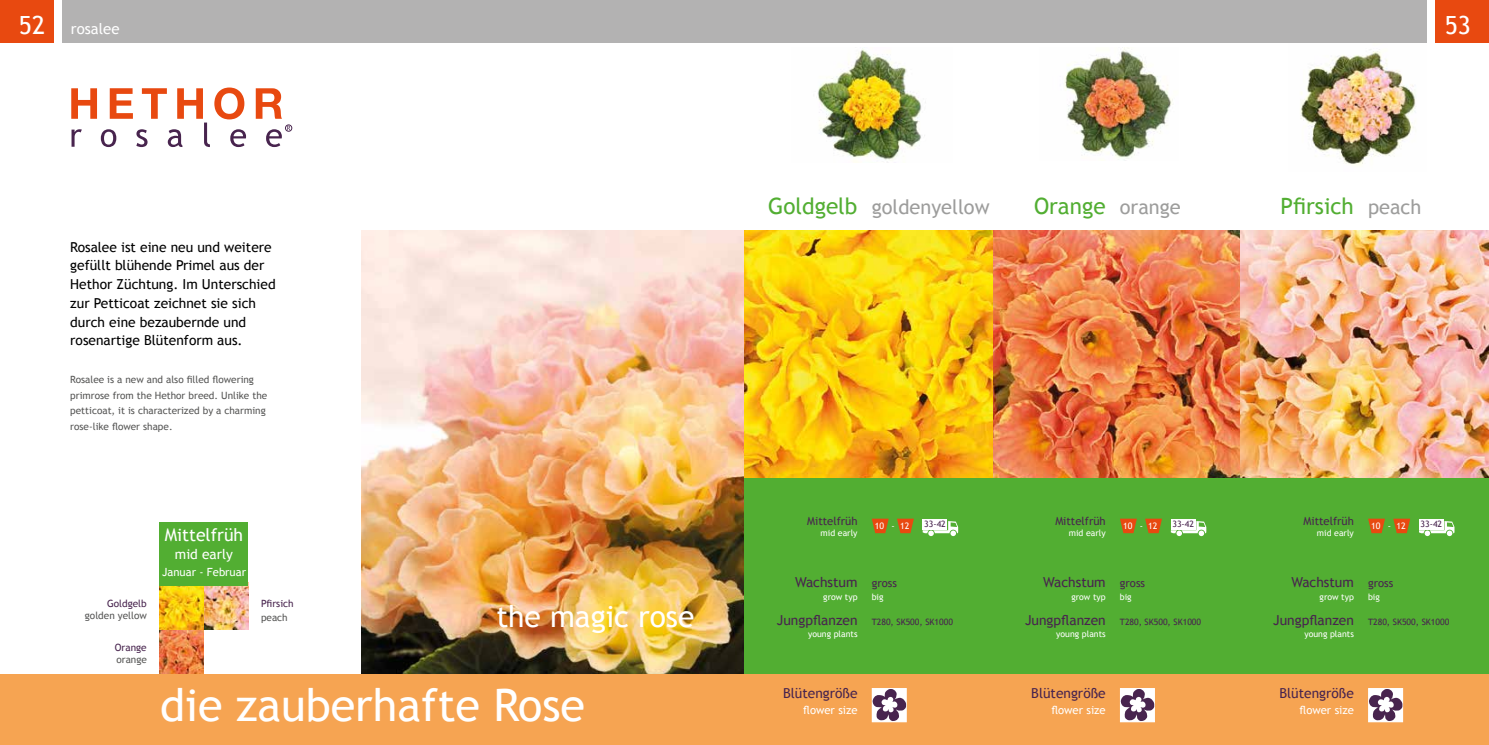
<style>
.page{position:relative;width:1489px;height:745px;background:#fff}
.page>*{position:absolute;margin:0;border:0;box-sizing:border-box;transform-origin:0 0}
.t1{font:45px "Trebuchet MS";color:#fff}
.t2{font:30px "Trebuchet MS";color:#fff}
.t3{font:25px "Trebuchet MS";color:#fff}
.t4{font:22.5px "Trebuchet MS";color:#52ae32}
.t5{font:20px "Trebuchet MS";color:#9d9d9c}
.t6{font:17.5px "Trebuchet MS";color:#fff}
.t7{font:15px "Trebuchet MS";color:#fff}
.t8{font:13.75px/18.8px "Trebuchet MS";color:#000}
.t9{font:13.75px "Trebuchet MS";color:#48244e}
.t10{font:13.75px "Trebuchet MS";color:#fff}
.t11{font:11.25px "Trebuchet MS";color:#48244e}
.t12{font:11.25px "Trebuchet MS";color:#fff}
.t13{font:10px/15.8px "Trebuchet MS";color:#575756}
.t14{font:10px "Trebuchet MS";color:#48244e}
.t15{font:8.88px "Trebuchet MS";color:#fff}
.t16{font:8.75px "Trebuchet MS";color:#fff}
.t17{font:8.75px "Trebuchet MS";color:#48244e}
.s1{font-size:25px}
.s2{font-size:22.5px;color:#52ae32}
.s3{font-size:20px;color:#9d9d9c}
</style>
<div class="page">
<img style="left:159px;top:585px;width:89px;height:44px">
<img style="left:159px;top:626px;width:45px;height:47px">
<img style="left:361px;top:230px;width:383px;height:443px">
<img style="left:817px;top:48px;width:109px;height:114px">
<img style="left:1300px;top:49px;width:116px;height:117px">
<img style="left:1064px;top:47px;width:109px;height:113px">
<div style="left:62px;top:0;width:1364px;height:43px;background:#b3b2b2"></div>
<div style="left:1435px;top:0;width:53px;height:43px;background:#e84910"></div>
<div style="left:0;top:0;width:53px;height:43px;background:#e84910"></div>
<div style="left:285px;top:125px;width:7px;height:6px;border:1px solid #48244e;border-radius:50%"></div>
<svg style="left:71px;top:87px;width:219px;height:60px"></svg>
<img style="left:992px;top:230px;width:248px;height:248px">
<img style="left:744px;top:230px;width:248px;height:248px">
<img style="left:1240px;top:230px;width:248px;height:248px">
<div style="left:744px;top:478px;width:744px;height:202px;background:#52ae32"></div>
<div style="left:0;top:673px;width:1488px;height:71px;background:#f6a452"></div>
<svg style="left:1368px;top:720px;width:34px;height:1px"></svg>
<div style="left:1418px;top:518px;width:25px;height:11px;background:#fff"></div>
<svg style="left:1418px;top:520px;width:36px;height:15px"></svg>
<svg style="left:1368px;top:518px;width:16px;height:15px"></svg>
<svg style="left:1393px;top:518px;width:16px;height:15px"></svg>
<svg style="left:1368px;top:688px;width:34px;height:32px"></svg>
<div style="left:922px;top:518px;width:25px;height:11px;background:#fff"></div>
<svg style="left:922px;top:521px;width:36px;height:14px"></svg>
<svg style="left:872px;top:518px;width:16px;height:15px"></svg>
<svg style="left:897px;top:518px;width:16px;height:15px"></svg>
<svg style="left:871px;top:688px;width:36px;height:35px"></svg>
<svg style="left:1120px;top:720px;width:34px;height:1px"></svg>
<div style="left:1170px;top:518px;width:25px;height:11px;background:#fff"></div>
<svg style="left:1170px;top:520px;width:36px;height:15px"></svg>
<svg style="left:1120px;top:518px;width:16px;height:15px"></svg>
<svg style="left:1145px;top:518px;width:16px;height:15px"></svg>
<svg style="left:1120px;top:688px;width:34px;height:32px"></svg>
<div style="left:159px;top:521px;width:89px;height:64px;background:#52ae32"></div>
<p class="t7" style="left:19px;top:19px;width:102px"><span class="s1">52</span> rosalee</p>
<h3 class="t3" style="left:1444px;top:10px;width:28px">53</h3>
<p class="t8" style="left:70px;top:237px;width:207px">Rosalee ist eine neu und weitere gefüllt blühende Primel aus der<br>Hethor Züchtung. Im Unterschied zur Petticoat zeichnet sie sich durch eine bezaubernde und rosenartige Blütenform aus.</p>
<p class="t13" style="left:70px;top:371px;width:198px">Rosalee is a new and also filled flowering primrose from the Hethor breed. Unlike the petticoat, it is characterized by a charming rose-like flower shape.</p>
<p class="t14" style="left:107px;top:597px;width:41px">Goldgelb</p>
<p class="t14" style="left:115px;top:641px;width:33px">Orange</p>
<p class="t13" style="left:85px;top:607px;width:63px">golden yellow</p>
<p class="t13" style="left:116px;top:651px;width:32px">orange</p>
<p class="t6" style="left:165px;top:524px;width:80px">Mittelfrüh</p>
<p class="t10" style="left:175px;top:545px;width:60px">mid early</p>
<p class="t12" style="left:162px;top:565px;width:85px">Januar - Februar</p>
<p class="t14" style="left:261px;top:597px;width:34px">Pfirsich</p>
<p class="t13" style="left:261px;top:609px;width:28px">peach</p>
<h2 class="t2" style="left:496px;top:598px;width:200px">the magic rose</h2>
<h1 class="t1" style="left:160px;top:678px;width:426px">die zauberhafte Rose</h1>
<h3 class="t5" style="left:768px;top:195px;width:223px"><span class="s2">Goldgelb</span> goldenyellow</h3>
<h3 class="t4" style="left:1033px;top:193px;width:148px">Orange <span class="s3">orange</span></h3>
<h3 class="t4" style="left:1280px;top:193px;width:142px">Pfirsich <span class="s3">peach</span></h3>
<p class="t11" style="left:807px;top:513px;width:52px">Mittelfrüh</p>
<p class="t16" style="left:820px;top:527px;width:38px">mid early</p>
<p class="t9" style="left:795px;top:573px;width:64px">Wachstum</p>
<p class="t16" style="left:823px;top:591px;width:36px">grow typ</p>
<p class="t9" style="left:776px;top:611px;width:82px">Jungpflanzen</p>
<p class="t16" style="left:808px;top:628px;width:51px">young plants</p>
<p class="t15" style="left:874px;top:520px;width:36px">10 - 12</p>
<p class="t17" style="left:924px;top:519px;width:23px">33-42</p>
<p class="t11" style="left:871px;top:576px;width:27px">gross</p>
<p class="t16" style="left:871px;top:591px;width:13px">big</p>
<p class="t17" style="left:871px;top:616px;width:83px">T280, SK500, SK1000</p>
<p class="t11" style="left:1055px;top:513px;width:52px">Mittelfrüh</p>
<p class="t16" style="left:1068px;top:527px;width:38px">mid early</p>
<p class="t9" style="left:1043px;top:573px;width:64px">Wachstum</p>
<p class="t16" style="left:1071px;top:591px;width:36px">grow typ</p>
<p class="t9" style="left:1024px;top:611px;width:82px">Jungpflanzen</p>
<p class="t16" style="left:1056px;top:628px;width:51px">young plants</p>
<p class="t15" style="left:1122px;top:520px;width:36px">10 - 12</p>
<p class="t17" style="left:1172px;top:519px;width:23px">33-42</p>
<p class="t11" style="left:1119px;top:576px;width:27px">gross</p>
<p class="t16" style="left:1119px;top:591px;width:13px">big</p>
<p class="t17" style="left:1119px;top:616px;width:83px">T280, SK500, SK1000</p>
<p class="t11" style="left:1303px;top:513px;width:52px">Mittelfrüh</p>
<p class="t16" style="left:1316px;top:527px;width:38px">mid early</p>
<p class="t9" style="left:1291px;top:573px;width:64px">Wachstum</p>
<p class="t16" style="left:1319px;top:591px;width:36px">grow typ</p>
<p class="t9" style="left:1273px;top:611px;width:82px">Jungpflanzen</p>
<p class="t16" style="left:1304px;top:628px;width:51px">young plants</p>
<p class="t15" style="left:1371px;top:520px;width:36px">10 - 12</p>
<p class="t17" style="left:1420px;top:519px;width:23px">33-42</p>
<p class="t11" style="left:1367px;top:576px;width:27px">gross</p>
<p class="t16" style="left:1367px;top:591px;width:13px">big</p>
<p class="t17" style="left:1367px;top:616px;width:83px">T280, SK500, SK1000</p>
<p class="t9" style="left:783px;top:684px;width:76px">Blütengröße</p>
<p class="t12" style="left:803px;top:703px;width:56px">flower size</p>
<p class="t9" style="left:1031px;top:684px;width:76px">Blütengröße</p>
<p class="t12" style="left:1051px;top:703px;width:56px">flower size</p>
<p class="t9" style="left:1279px;top:684px;width:76px">Blütengröße</p>
<p class="t12" style="left:1299px;top:703px;width:56px">flower size</p>
</div>
